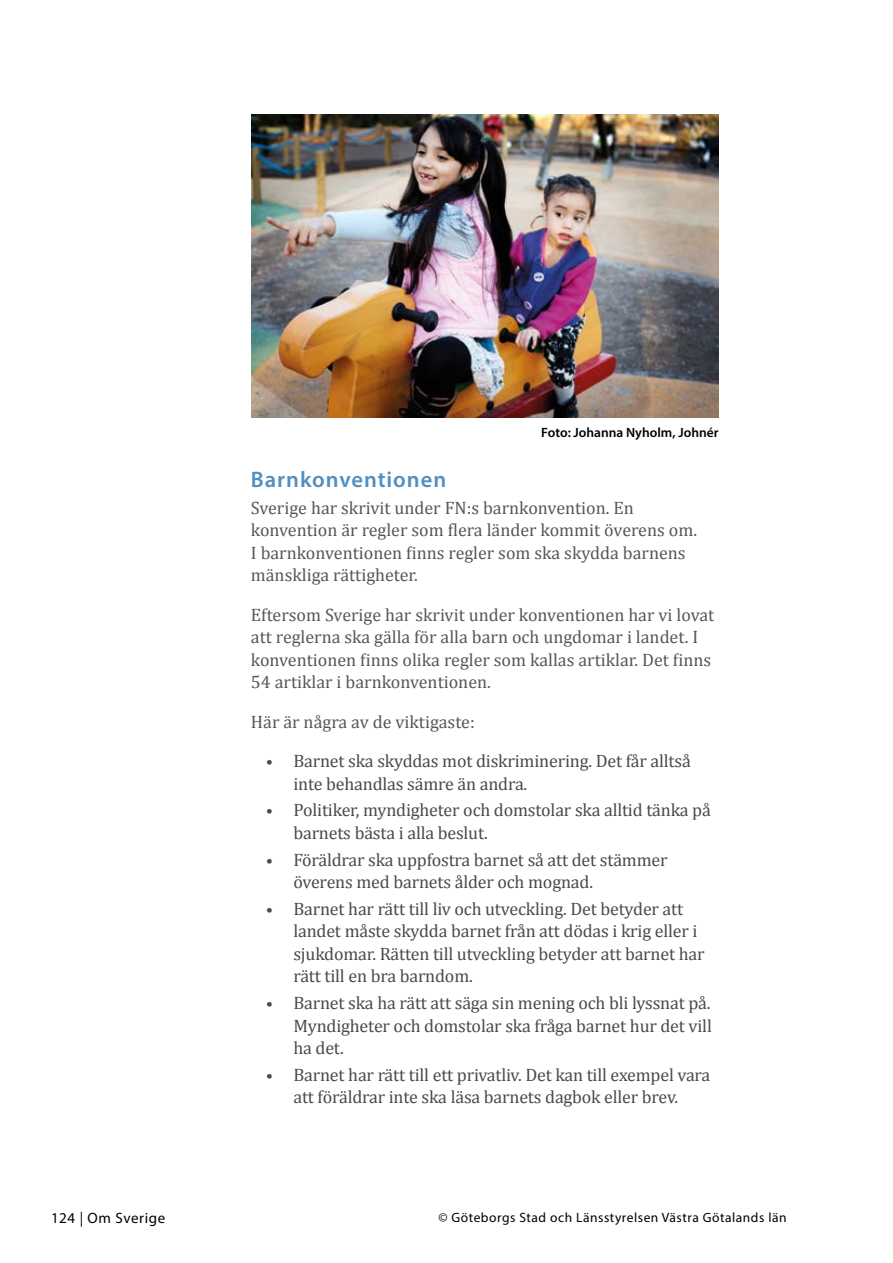
<style>
.page{position:relative;width:893px;height:1263px;background:#fff}
.page>*{position:absolute;margin:0;border:0;box-sizing:border-box;transform-origin:0 0}
.t1{font:600 22.5px "Myriad Pro";letter-spacing:.04em;color:#518fc3}
.t2{font:18px/22.5px "Cambria";letter-spacing:-.01em;color:#4a4a49}
.t3{font:18px/22.5px "Cambria";color:#575756}
.t4{font:15px "Myriad Pro";letter-spacing:.04em;color:#000}
.t5{font:13.5px "Myriad Pro";letter-spacing:.04em;color:#000}
.t6{font:600 13.5px "Myriad Pro";color:#000}
.s1{font-family:"Myriad Pro";font-weight:700}
</style>
<div class="page">
<img style="left:252px;top:115px;width:466px;height:302px">
<p class="t6" style="left:541px;top:424px;width:179px">Foto: Johanna Nyholm, Johnér</p>
<p class="t1" style="left:251px;top:465px;width:197px">Barnkonventionen</p>
<p class="t3" style="left:251px;top:496px;width:448px">Sverige har skrivit under FN:s barnkonvention. En konvention är regler som flera länder kommit överens om.<br>I barnkonventionen finns regler som ska skydda barnens mänskliga rättigheter.</p>
<p class="t3" style="left:251px;top:603px;width:465px">Eftersom Sverige har skrivit under konventionen har vi lovat att reglerna ska gälla för alla barn och ungdomar i landet. I konventionen finns olika regler som kallas artiklar. Det finns 54 artiklar i barnkonventionen.</p>
<p class="t3" style="left:251px;top:710px;width:225px">Här är några av de viktigaste:</p>
<p class="t2" style="left:293px;top:750px;width:399px;text-indent:-27px"><span class="s1">•</span> Barnet ska skyddas mot diskriminering. Det får alltså inte behandlas sämre än andra.</p>
<p class="t2" style="left:293px;top:799px;width:419px;text-indent:-27px"><span class="s1">•</span> Politiker, myndigheter och domstolar ska alltid tänka på barnets bästa i alla beslut.</p>
<p class="t2" style="left:293px;top:848px;width:376px;text-indent:-27px"><span class="s1">•</span> Föräldrar ska uppfostra barnet så att det stämmer överens med barnets ålder och mognad.</p>
<p class="t2" style="left:293px;top:897px;width:413px;text-indent:-27px"><span class="s1">•</span> Barnet har rätt till liv och utveckling. Det betyder att landet måste skydda barnet från att dödas i krig eller i sjukdomar. Rätten till utveckling betyder att barnet har rätt till en bra barndom.</p>
<p class="t2" style="left:293px;top:992px;width:420px;text-align:justify;text-indent:-27px"><span class="s1">•</span> Barnet ska ha rätt att säga sin mening och bli lyssnat på.<br>Myndigheter och domstolar ska fråga barnet hur det vill ha det.</p>
<p class="t2" style="left:266px;top:1063px;width:445px;text-align:center"><span class="s1">•</span> Barnet har rätt till ett privatliv. Det kan till exempel vara att föräldrar inte ska läsa barnets dagbok eller brev.</p>
<p class="t4" style="left:51px;top:1209px;width:116px">124 | Om Sverige</p>
<p class="t5" style="left:438px;top:1209px;width:350px">© Göteborgs Stad och Länsstyrelsen Västra Götalands län</p>
</div>
